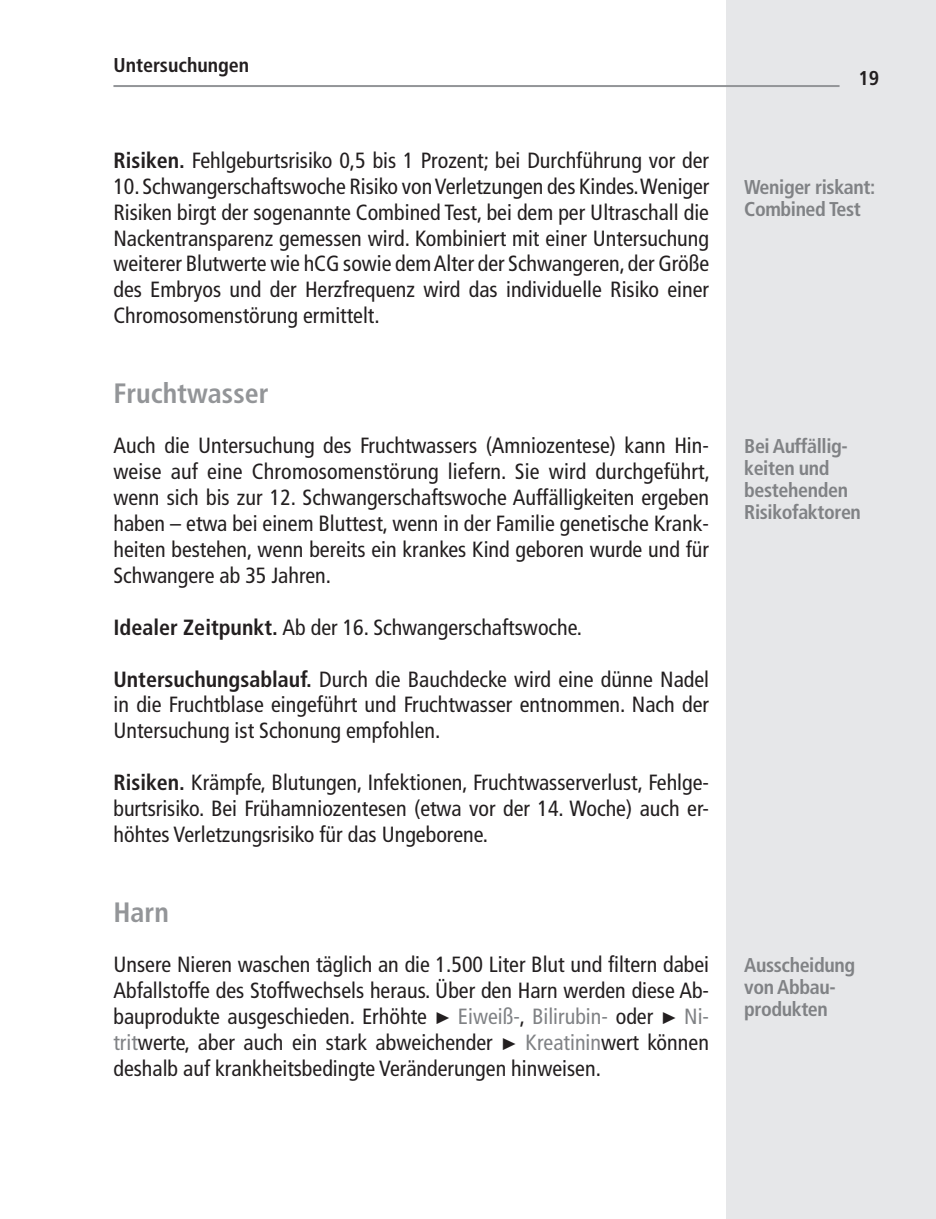
<style>
.page{position:relative;width:936px;height:1219px;background:#fff}
.page>*{position:absolute;margin:0;border:0;box-sizing:border-box;transform-origin:0 0}
.t1{font:700 condensed 28px "Frutiger LT Std";color:#939598}
.t2{font:condensed 22px/26px "Frutiger LT Std";color:#231f20;text-align:justify}
.t3{font:700 condensed 20px/22px "Frutiger LT Std";letter-spacing:-.02em;color:#808285}
.t4{font:700 condensed 20px "Frutiger LT Std";color:#231f20}
.s1{font-weight:700}
.s2{font-family:"Utopia Std";font-stretch:normal}
.s3{color:#808285}
</style>
<div class="page">
<div style="left:726px;top:0;width:209px;height:1219px;background:#e6e7e9"></div>
<hr style="left:113px;top:85px;width:726px;height:2px;background:#939598">
<p class="t4" style="left:113px;top:53px;width:137px">Untersuchungen</p>
<p class="t2" style="left:113px;top:147px;width:597px"><span class="s1">Risiken.</span> Fehlgeburtsrisiko 0,5 bis 1 Prozent; bei Durchführung vor der</p>
<p class="t2" style="left:113px;top:173px;width:597px">10. Schwangerschaftswoche Risiko von Verletzungen des Kindes. Weniger Risiken birgt der sogenannte Combined Test, bei dem per Ultraschall die Nackentransparenz gemessen wird. Kombiniert mit einer Untersuchung weiterer Blutwerte wie hCG sowie dem Alter der Schwangeren, der Größe des Embryos und der Herzfrequenz wird das individuelle Risiko einer Chromosomenstörung ermittelt.</p>
<p class="t1" style="left:113px;top:377px;width:157px">Fruchtwasser</p>
<p class="t2" style="left:113px;top:433px;width:598px">Auch die Untersuchung des Fruchtwassers (Amniozentese) kann Hin&shy;weise auf eine Chromosomenstörung liefern. Sie wird durchgeführt, wenn sich bis zur 12. Schwangerschaftswoche Auffälligkeiten ergeben haben – etwa bei einem Bluttest, wenn in der Familie genetische Krank&shy;heiten bestehen, wenn bereits ein krankes Kind geboren wurde und für Schwangere ab 35 Jahren.</p>
<p class="t2" style="left:113px;top:614px;width:470px"><span class="s1">Idealer Zeitpunkt.</span> Ab der 16. Schwangerschaftswoche.</p>
<p class="t2" style="left:113px;top:666px;width:597px"><span class="s1">Untersuchungsablauf.</span> Durch die Bauchdecke wird eine dünne Nadel in die Fruchtblase eingeführt und Fruchtwasser entnommen. Nach der Untersuchung ist Schonung empfohlen.</p>
<p class="t2" style="left:113px;top:770px;width:597px"><span class="s1">Risiken.</span> Krämpfe, Blutungen, Infektionen, Fruchtwasserverlust, Fehlge&shy;burtsrisiko. Bei Frühamniozentesen (etwa vor der 14. Woche) auch er&shy;höhtes Verletzungsrisiko für das Ungeborene.</p>
<p class="t4" style="left:858px;top:66px;width:22px">19</p>
<p class="t3" style="left:744px;top:176px;width:133px">Weniger riskant:<br>Combined Test</p>
<p class="t3" style="left:744px;top:435px;width:118px">Bei Auffällig&shy;keiten und bestehenden<br>Risikofaktoren</p>
<p class="t1" style="left:113px;top:896px;width:57px">Harn</p>
<p class="t2" style="left:113px;top:951px;width:597px">Unsere Nieren waschen täglich an die 1.500 Liter Blut und filtern dabei Abfallstoffe des Stoffwechsels heraus. Über den Harn werden diese Ab&shy;bauprodukte ausgeschieden. Erhöhte <span class="s2">▶</span> <span class="s3">Eiweiß-</span>, <span class="s3">Bilirubin-</span> oder <span class="s2">▶</span> <span class="s3">Ni&shy;trit</span>werte, aber auch ein stark abweichender <span class="s2">▶</span> <span class="s3">Kreatinin</span>wert können deshalb auf krankheitsbedingte Veränderungen hinweisen.</p>
<p class="t3" style="left:744px;top:954px;width:112px">Ausscheidung von Abbau&shy;produkten</p>
</div>
